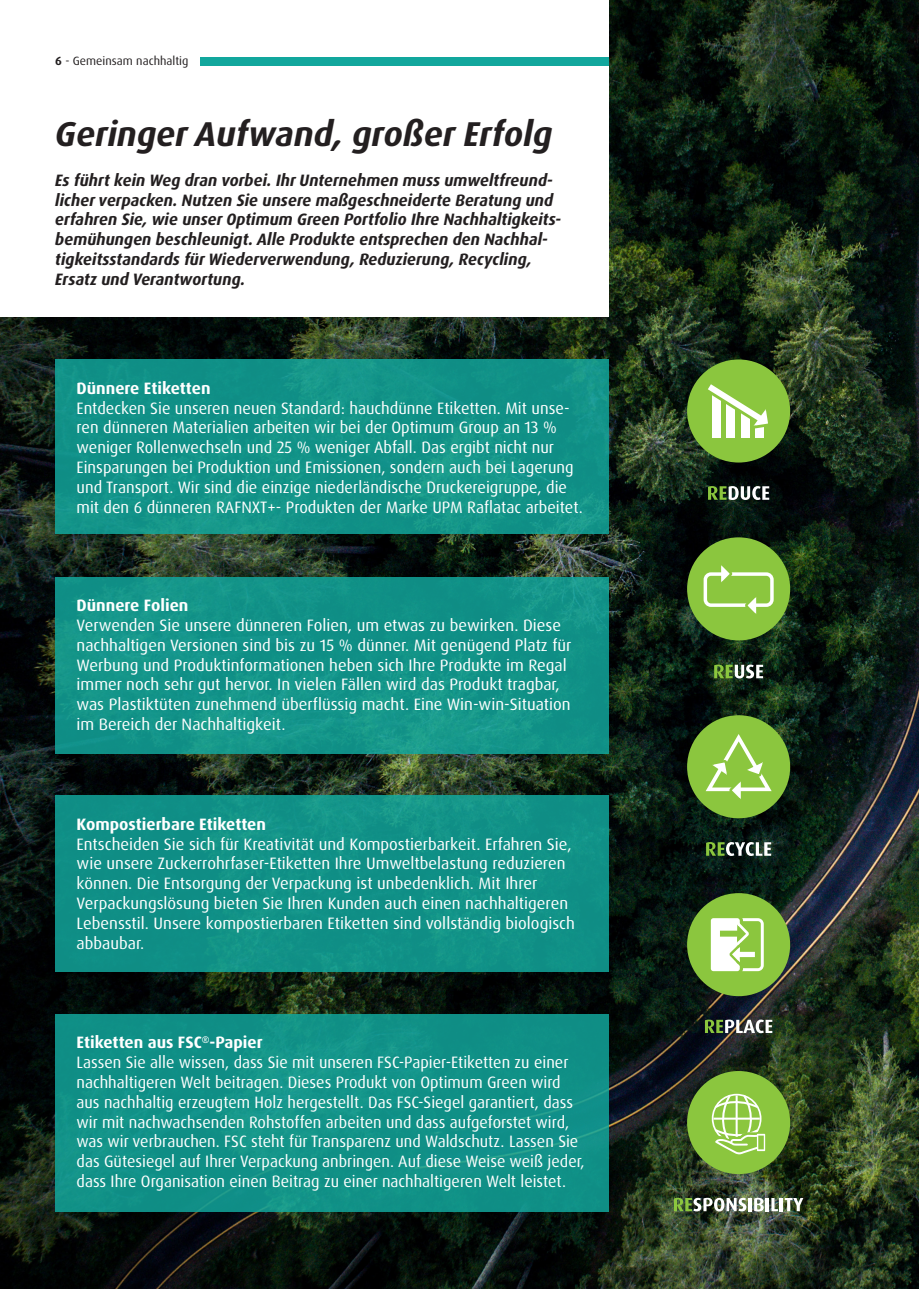
<style>
.page{position:relative;width:919px;height:1289px;background:#fff}
.page>*{position:absolute;margin:0;border:0;box-sizing:border-box;transform-origin:0 0}
.t1{font:italic 700 34.5px "Dax Pro";color:#231f20}
.t2{font:16.5px/19.8px "Dax Pro";color:#fff}
.t3{font:italic 700 16.5px/19.8px "Dax Pro";color:#231f20}
.t4{font:700 16.5px "Dax Pro";color:#fff}
.t5{font:12px "Dax Pro";color:#231f20}
.s1{font-weight:700}
</style>
<div class="page">
<img style="left:0;top:0;width:918px;height:1288px">
<div style="left:0;top:0;width:608px;height:317px;background:#fff"></div>
<div style="left:687px;top:1070px;width:103px;height:103px;background:#8bc63e;border-radius:50%"></div>
<svg style="left:674px;top:1197px;width:72px;height:14px"></svg>
<hr style="left:748px;top:1197px;width:3px;height:14px;background:#fff">
<svg style="left:754px;top:1197px;width:9px;height:14px"></svg>
<hr style="left:765px;top:1197px;width:3px;height:14px;background:#fff">
<svg style="left:771px;top:1197px;width:6px;height:14px"></svg>
<hr style="left:779px;top:1197px;width:3px;height:14px;background:#fff">
<svg style="left:784px;top:1197px;width:19px;height:14px"></svg>
<div style="left:687px;top:893px;width:103px;height:103px;background:#8bc63e;border-radius:50%"></div>
<svg style="left:705px;top:1019px;width:67px;height:14px"></svg>
<div style="left:687px;top:715px;width:103px;height:103px;background:#8bc63e;border-radius:50%"></div>
<svg style="left:705px;top:734px;width:66px;height:65px"></svg>
<div style="left:687px;top:537px;width:103px;height:103px;background:#8bc63e;border-radius:50%"></div>
<svg style="left:714px;top:664px;width:49px;height:14px"></svg>
<svg style="left:706px;top:842px;width:65px;height:14px"></svg>
<div style="left:687px;top:359px;width:103px;height:103px;background:#8bc63e;border-radius:50%"></div>
<div style="left:712px;top:391px;width:8px;height:46px;background:#fff"></div>
<div style="left:726px;top:401px;width:8px;height:37px;background:#fff"></div>
<div style="left:741px;top:412px;width:8px;height:25px;background:#fff"></div>
<div style="left:755px;top:424px;width:8px;height:13px;background:#fff"></div>
<svg style="left:708px;top:384px;width:60px;height:46px"></svg>
<svg style="left:708px;top:486px;width:61px;height:14px"></svg>
<svg style="left:710px;top:918px;width:53px;height:54px"></svg>
<svg style="left:711px;top:1068px;width:54px;height:86px"></svg>
<div style="left:703px;top:572px;width:70px;height:35px;border:3px solid #fff;border-radius:6px"></div>
<svg style="left:717px;top:565px;width:17px;height:18px"></svg>
<svg style="left:742px;top:597px;width:17px;height:17px"></svg>
<div style="left:200px;top:57px;width:408px;height:8px;background:#12a79d"></div>
<div style="left:55px;top:359px;width:553px;height:175px;background:#119288"></div>
<div style="left:55px;top:577px;width:553px;height:176px;background:#129388"></div>
<div style="left:55px;top:795px;width:553px;height:176px;background:#109086"></div>
<div style="left:55px;top:1014px;width:553px;height:197px;background:#109087"></div>
<p class="t5" style="left:55px;top:53px;width:135px"><span class="s1">6</span> - Gemeinsam nachhaltig</p>
<h1 class="t1" style="left:55px;top:112px;width:498px">Geringer Aufwand, großer Erfolg</h1>
<p class="t3" style="left:55px;top:170px;width:507px">Es führt kein Weg dran vorbei. Ihr Unternehmen muss umweltfreund&shy;licher verpacken. Nutzen Sie unsere maßgeschneiderte Beratung und erfahren Sie, wie unser Optimum Green Portfolio Ihre Nachhaltigkeits&shy;bemühungen beschleunigt. Alle Produkte entsprechen den Nachhal&shy;tigkeitsstandards für Wiederverwendung, Reduzierung, Recycling, Ersatz und Verantwortung.</p>
<p class="t4" style="left:77px;top:377px;width:135px">Dünnere Etiketten</p>
<p class="t2" style="left:77px;top:398px;width:508px">Entdecken Sie unseren neuen Standard: hauchdünne Etiketten. Mit unse&shy;ren dünneren Materialien arbeiten wir bei der Optimum Group an 13 % weniger Rollenwechseln und 25 % weniger Abfall. Das ergibt nicht nur Einsparungen bei Produktion und Emissionen, sondern auch bei Lagerung und Transport. Wir sind die einzige niederländische Druckereigruppe, die mit den 6 dünneren RAFNXT+- Produkten der Marke UPM Raflatac arbeitet.</p>
<p class="t4" style="left:77px;top:594px;width:113px">Dünnere Folien</p>
<p class="t2" style="left:77px;top:615px;width:496px">Verwenden Sie unsere dünneren Folien, um etwas zu bewirken. Diese nachhaltigen Versionen sind bis zu 15 % dünner. Mit genügend Platz für Werbung und Produktinformationen heben sich Ihre Produkte im Regal immer noch sehr gut hervor. In vielen Fällen wird das Produkt tragbar, was Plastiktüten zunehmend überflüssig macht. Eine Win-win-Situation im Bereich der Nachhaltigkeit.</p>
<p class="t4" style="left:77px;top:813px;width:191px">Kompostierbare Etiketten</p>
<p class="t2" style="left:77px;top:834px;width:500px">Entscheiden Sie sich für Kreativität und Kompostierbarkeit. Erfahren Sie, wie unsere Zuckerrohrfaser-Etiketten Ihre Umweltbelastung reduzieren können. Die Entsorgung der Verpackung ist unbedenklich. Mit Ihrer Verpackungslösung bieten Sie Ihren Kunden auch einen nachhaltigeren Lebensstil. Unsere kompostierbaren Etiketten sind vollständig biologisch abbaubar.</p>
<p class="t2" style="left:77px;top:1032px;width:509px"><span class="s1">Etiketten aus FSC</span><sup>®</sup><span class="s1">-Papier<br></span>Lassen Sie alle wissen, dass Sie mit unseren FSC-Papier-Etiketten zu einer nachhaltigeren Welt beitragen. Dieses Produkt von Optimum Green wird aus nachhaltig erzeugtem Holz hergestellt. Das FSC-Siegel garantiert, dass wir mit nachwachsenden Rohstoffen arbeiten und dass aufgeforstet wird, was wir verbrauchen. FSC steht für Transparenz und Waldschutz. Lassen Sie das Gütesiegel auf Ihrer Verpackung anbringen. Auf diese Weise weiß jeder, dass Ihre Organisation einen Beitrag zu einer nachhaltigeren Welt leistet.</p>
</div>
